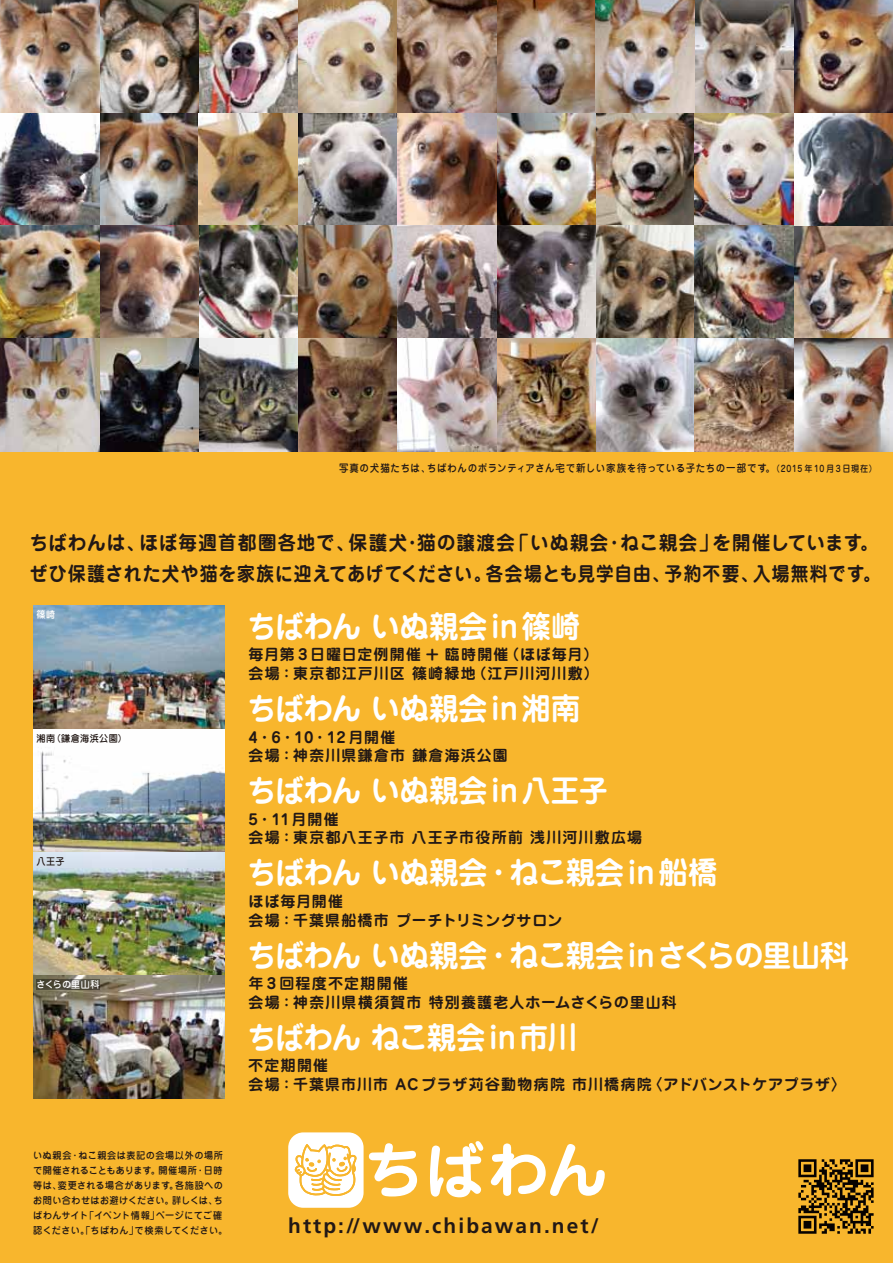
<style>
.page{position:relative;width:893px;height:1263px;background:#f8b62d}
.page>*{position:absolute;margin:0;border:0;box-sizing:border-box;transform-origin:0 0}
.t1{font:700 30.75px "Jun 501";letter-spacing:-.01em;color:#fff;scale:.95 1}
.t2{font:700 20.85px "Frutiger";letter-spacing:.1em;color:#221815}
.t3{font:700 19.5px/30.3px "Jun 501";letter-spacing:.055em;color:#221815;scale:.95 1}
.t4{font:700 15px/18.5px "Jun 501";letter-spacing:.07em;color:#221815}
.t5{font:500 10.5px "Jun 34";letter-spacing:.065em;color:#221815;scale:.9 1}
.t6{font:500 9.6px/15px "Jun 34";letter-spacing:.04em;color:#221815;scale:.95 1}
.t7{font:500 9.6px "Jun 34";letter-spacing:.01em;color:#fff;scale:.95 1}
.s1{font-size:9px}
</style>
<div class="page">
<img style="left:0;top:0;width:893px;height:452px">
<div style="left:288px;top:1132px;width:76px;height:76px;background:#fff;border-radius:15px"></div>
<svg style="left:295px;top:1144px;width:61px;height:52px"></svg>
<svg style="left:369px;top:1143px;width:48px;height:53px"></svg>
<svg style="left:430px;top:1141px;width:53px;height:56px"></svg>
<svg style="left:491px;top:1143px;width:114px;height:53px"></svg>
<img style="left:33px;top:606px;width:192px;height:493px">
<img style="left:798px;top:1159px;width:76px;height:75px">
<svg style="left:36px;top:979px;width:64px;height:10px"></svg>
<p class="t5" style="left:339px;top:461px;width:599px">写真の犬猫たちは、ちばわんのボランティアさん宅で新しい家族を待っている子たちの一部です。<span class="s1">（2015 年 10 月 3 日現在）</span></p>
<h3 class="t3" style="left:30px;top:527px;width:897px">ちばわんは、ほぼ毎週首都圏各地で、保護犬・猫の譲渡会「いぬ親会・ねこ親会」を開催しています。ぜひ保護された犬や猫を家族に迎えてあげてください。各会場とも見学自由、予約不要、入場無料です。</h3>
<p class="t7" style="left:36px;top:608px;width:21px">篠崎</p>
<h1 class="t1" style="left:248px;top:604px;width:352px">ちばわん いぬ親会in篠崎</h1>
<p class="t4" style="left:249px;top:645px;width:352px">毎月第 3 日曜日定例開催 ＋ 臨時開催（ほぼ毎月）会場：東京都江戸川区 篠崎緑地（江戸川河川敷）</p>
<h1 class="t1" style="left:248px;top:687px;width:352px">ちばわん いぬ親会in湘南</h1>
<p class="t6" style="left:36px;top:730px;width:97px">湘南（鎌倉海浜公園）</p>
<p class="t4" style="left:249px;top:727px;width:261px">4・6・10・12 月開催　<br>会場：神奈川県鎌倉市 鎌倉海浜公園</p>
<h1 class="t1" style="left:248px;top:769px;width:381px">ちばわん いぬ親会in八王子</h1>
<p class="t4" style="left:249px;top:809px;width:395px">5・11月開催　<br>会場：東京都八王子市 八王子市役所前 浅川河川敷広場</p>
<p class="t6" style="left:36px;top:853px;width:31px">八王子</p>
<h1 class="t1" style="left:248px;top:851px;width:496px">ちばわん いぬ親会・ねこ親会in船橋</h1>
<p class="t4" style="left:249px;top:891px;width:316px">ほぼ毎月開催　<br>会場：千葉県船橋市 プーチトリミングサロン</p>
<h1 class="t1" style="left:248px;top:933px;width:635px">ちばわん いぬ親会・ねこ親会inさくらの里山科</h1>
<p class="t7" style="left:36px;top:978px;width:68px">さくらの里山科</p>
<p class="t4" style="left:249px;top:974px;width:430px">年 3 回程度不定期開催　<br>会場：神奈川県横須賀市 特別養護老人ホームさくらの里山科</p>
<h1 class="t1" style="left:248px;top:1015px;width:348px">ちばわん ねこ親会in市川</h1>
<p class="t4" style="left:249px;top:1056px;width:599px">不定期開催　<br>会場：千葉県市川市 AC プラザ苅谷動物病院 市川橋病院〈アドバンストケアプラザ〉</p>
<p class="t6" style="left:33px;top:1148px;width:206px">いぬ親会・ねこ親会は表記の会場以外の場所で開催されることもあります。開催場所・日時等は、変更される場合があります。各施設へのお問い合わせはお避けください。詳しくは、ちばわんサイト「イベント情報」ページにてご確認ください。「ちばわん」で検索してください。</p>
<h2 class="t2" style="left:288px;top:1214px;width:312px">http://www.chibawan.net/</h2>
</div>
